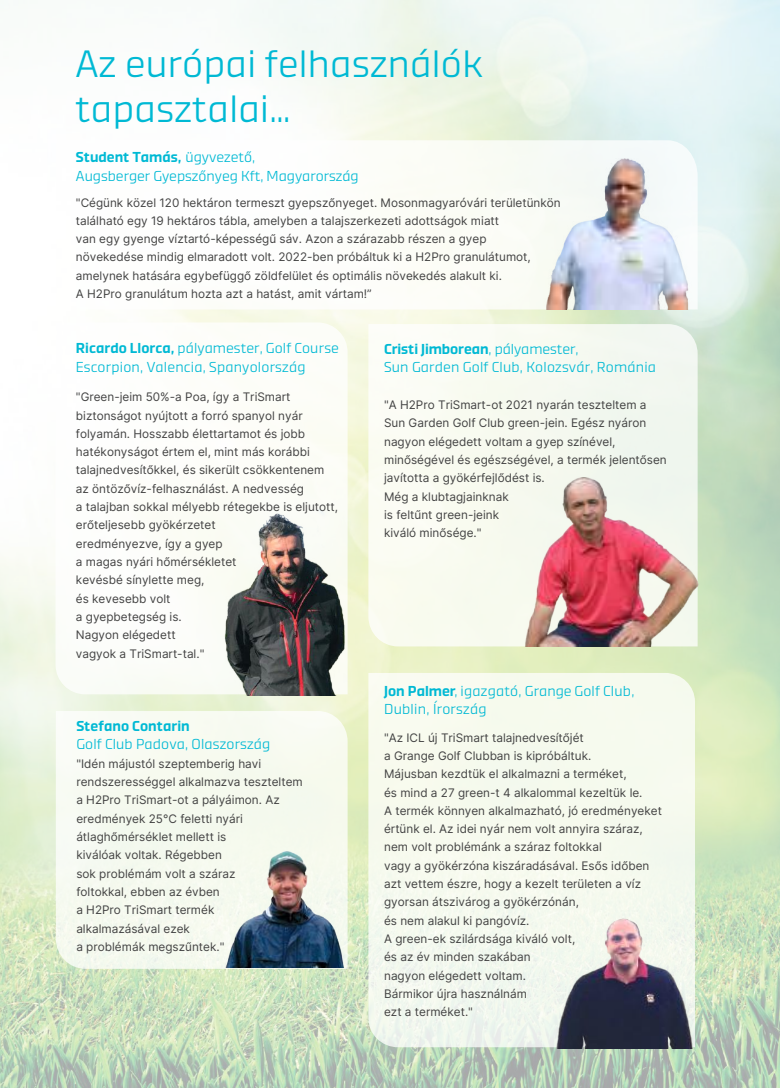
<style>
.page{position:relative;width:780px;height:1088px;background:#fff}
.page>*{position:absolute;margin:0;border:0;box-sizing:border-box;transform-origin:0 0}
.t1{font:300 37.88px/45.5px "Demo";letter-spacing:.01em;color:#00b9d4}
.t2{font:300 14.38px/18.2px "Demo";letter-spacing:.015em;color:#00b9d4}
.t3{font:500 14.38px "Demo";color:#00b9d4}
.t4{font:11.75px/18.2px "Inter";color:#434343}
.s1{font-weight:500}
</style>
<div class="page">
<img style="left:0;top:0;width:780px;height:1088px">
<svg style="left:56px;top:322px;width:291px;height:372px"></svg>
<div style="left:368px;top:324px;width:329px;height:322px;background:#f8fbf0"></div>
<img style="left:220px;top:510px;width:130px;height:186px">
<svg style="left:56px;top:140px;width:641px;height:169px"></svg>
<div style="left:368px;top:673px;width:327px;height:374px;background:#f6faee"></div>
<img style="left:553px;top:913px;width:144px;height:135px">
<div style="left:56px;top:711px;width:291px;height:258px;background:#f6faef"></div>
<img style="left:214px;top:845px;width:149px;height:123px">
<img style="left:511px;top:452px;width:195px;height:195px">
<img style="left:519px;top:158px;width:195px;height:151px">
<h1 class="t1" style="left:76px;top:41px;width:408px">Az európai felhasználók tapasztalai…</h1>
<p class="t2" style="left:76px;top:148px;width:284px"><span class="s1">Student Tamás,</span> ügyvezető,<br>Augsberger Gyepszőnyeg Kft, Magyarország</p>
<p class="t4" style="left:76px;top:193px;width:486px">"Cégünk közel 120 hektáron termeszt gyepszőnyeget. Mosonmagyaróvári területünkön található egy 19 hektáros tábla, amelyben a talajszerkezeti adottságok miatt<br>van egy gyenge víztartó-képességű sáv. Azon a szárazabb részen a gyep<br>növekedése mindig elmaradott volt. 2022-ben próbáltuk ki a H2Pro granulátumot, amelynek hatására egybefüggő zöldfelület és optimális növekedés alakult ki.<br>A H2Pro granulátum hozta azt a hatást, amit vártam!”</p>
<p class="t2" style="left:76px;top:339px;width:264px"><span class="s1">Ricardo Llorca,</span> pályamester, Golf Course<br>Escorpion, Valencia, Spanyolország</p>
<p class="t2" style="left:384px;top:340px;width:273px"><span class="s1">Cristi Jimborean</span>, pályamester,<br>Sun Garden Golf Club, Kolozsvár, Románia</p>
<p class="t4" style="left:76px;top:387px;width:263px">"Green-jeim 50%-a Poa, így a TriSmart biztonságot nyújtott a forró spanyol nyár folyamán. Hosszabb élettartamot és jobb hatékonyságot értem el, mint más korábbi talajnedvesítőkkel, és sikerült csökkentenem az öntözővíz-felhasználást. A nedvesség<br>a talajban sokkal mélyebb rétegekbe is eljutott, erőteljesebb gyökérzetet<br>eredményezve, így a gyep<br>a magas nyári hőmérsékletet<br>kevésbé sínylette meg,<br>és kevesebb volt<br>a gyepbetegség is.<br>Nagyon elégedett<br>vagyok a TriSmart-tal."</p>
<p class="t3" style="left:76px;top:717px;width:115px">Stefano Contarin</p>
<p class="t2" style="left:76px;top:735px;width:195px">Golf Club Padova, Olaszország</p>
<p class="t4" style="left:76px;top:754px;width:228px">"Idén májustól szeptemberig havi rendszerességgel alkalmazva teszteltem a H2Pro TriSmart-ot a pályáimon. Az eredmények 25°C feletti nyári átlaghőmérséklet mellett is<br>kiválóak voltak. Régebben<br>sok problémám volt a száraz<br>foltokkal, ebben az évben<br>a H2Pro TriSmart termék<br>alkalmazásával ezek<br>a problémák megszűntek."</p>
<p class="t4" style="left:384px;top:395px;width:284px">"A H2Pro TriSmart-ot 2021 nyarán teszteltem a Sun Garden Golf Club green-jein. Egész nyáron nagyon elégedett voltam a gyep színével, minőségével és egészségével, a termék jelentősen javította a gyökérfejlődést is.<br>Még a klubtagjainknak<br>is feltűnt green-jeink<br>kiváló minősége."</p>
<p class="t2" style="left:384px;top:682px;width:252px"><span class="s1">Jon Palmer</span>, igazgató, Grange Golf Club,<br>Dublin, Írország</p>
<p class="t4" style="left:384px;top:728px;width:279px">"Az ICL új TriSmart talajnedvesítőjét<br>a Grange Golf Clubban is kipróbáltuk.<br>Májusban kezdtük el alkalmazni a terméket,<br>és mind a 27 green-t 4 alkalommal kezeltük le.<br>A termék könnyen alkalmazható, jó eredményeket értünk el. Az idei nyár nem volt annyira száraz, nem volt problémánk a száraz foltokkal<br>vagy a gyökérzóna kiszáradásával. Esős időben azt vettem észre, hogy a kezelt területen a víz gyorsan átszivárog a gyökérzónán,<br>és nem alakul ki pangóvíz.<br>A green-ek szilárdsága kiváló volt,<br>és az év minden szakában<br>nagyon elégedett voltam.<br>Bármikor újra használnám<br>ezt a terméket."</p>
</div>
